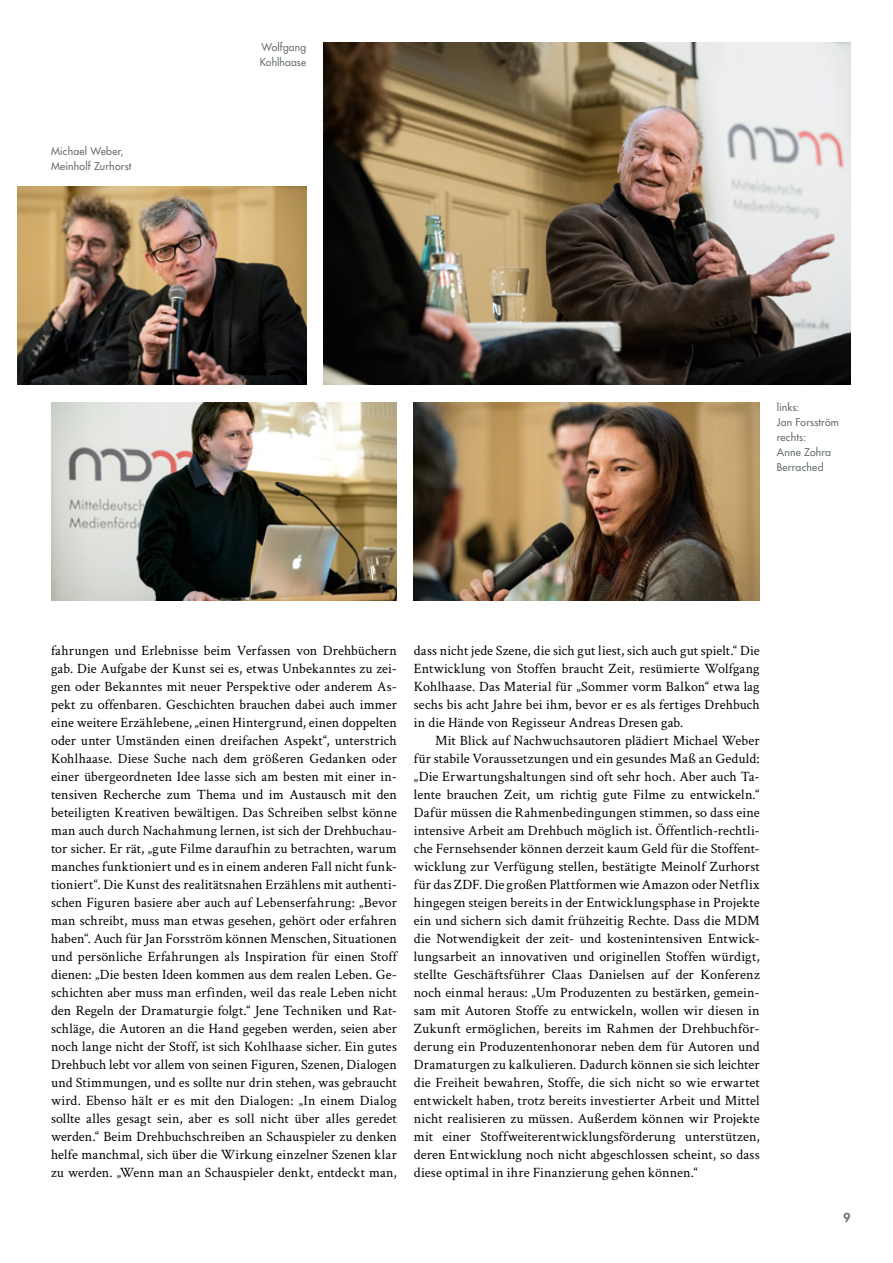
<style>
.page{position:relative;width:893px;height:1263px;background:#fff}
.page>*{position:absolute;margin:0;border:0;box-sizing:border-box;transform-origin:0 0}
.t1{font:14.25px/18px "Crimson Text";letter-spacing:.01em;color:#000;text-align:justify}
.t2{font:800 12px "Futura Std";color:#677169}
.t3{font:500 10.5px/15px "Futura Std";letter-spacing:.02em;color:#677169}
</style>
<div class="page">
<img style="left:323px;top:43px;width:527px;height:342px">
<img style="left:17px;top:187px;width:289px;height:198px">
<img style="left:414px;top:403px;width:346px;height:198px">
<img style="left:51px;top:403px;width:346px;height:198px">
<p class="t3" style="left:51px;top:143px;width:82px">Michael Weber,<br>Meinholf Zurhorst</p>
<p class="t3" style="left:260px;top:40px;width:48px">Wolfgang<br>Kohlhaase</p>
<p class="t3" style="left:777px;top:400px;width:64px">links:<br>Jan Forsström rechts:<br>Anne Zohra<br>Berrached</p>
<p class="t1" style="left:51px;top:640px;width:347px">fahrungen und Erlebnisse beim Verfassen von Drehbüchern gab. Die Aufgabe der Kunst sei es, etwas Unbekanntes zu zei&shy;gen oder Bekanntes mit neuer Perspektive oder anderem As&shy;pekt zu offenbaren. Geschichten brauchen dabei auch immer eine weitere Erzählebene, „einen Hintergrund, einen doppelten oder unter Umständen einen dreifachen Aspekt“, unterstrich Kohlhaase. Diese Suche nach dem größeren Gedanken oder einer übergeordneten Idee lasse sich am besten mit einer in&shy;tensiven Recherche zum Thema und im Austausch mit den beteiligten Kreativen bewältigen. Das Schreiben selbst könne man auch durch Nachahmung lernen, ist sich der Drehbuchau&shy;tor sicher. Er rät, „gute Filme daraufhin zu betrachten, warum manches funktioniert und es in einem anderen Fall nicht funk&shy;tioniert“. Die Kunst des realitätsnahen Erzählens mit authenti&shy;schen Figuren basiere aber auch auf Lebenserfahrung: „Bevor man schreibt, muss man etwas gesehen, gehört oder erfahren haben“. Auch für Jan Forsström können Menschen, Situationen und persönliche Erfahrungen als Inspiration für einen Stoff dienen: „Die besten Ideen kommen aus dem realen Leben. Ge&shy;schichten aber muss man erfinden, weil das reale Leben nicht den Regeln der Dramaturgie folgt.“ Jene Techniken und Rat&shy;schläge, die Autoren an die Hand gegeben werden, seien aber noch lange nicht der Stoff, ist sich Kohlhaase sicher. Ein gutes Drehbuch lebt vor allem von seinen Figuren, Szenen, Dialogen und Stimmungen, und es sollte nur drin stehen, was gebraucht wird. Ebenso hält er es mit den Dialogen: „In einem Dialog sollte alles gesagt sein, aber es soll nicht über alles geredet werden.“ Beim Drehbuchschreiben an Schauspieler zu denken helfe manchmal, sich über die Wirkung einzelner Szenen klar zu werden. „Wenn man an Schauspieler denkt, entdeckt man,</p>
<p class="t1" style="left:414px;top:640px;width:347px">dass nicht jede Szene, die sich gut liest, sich auch gut spielt.“ Die Entwicklung von Stoffen braucht Zeit, resümierte Wolfgang Kohlhaase. Das Material für „Sommer vorm Balkon“ etwa lag sechs bis acht Jahre bei ihm, bevor er es als fertiges Drehbuch in die Hände von Regisseur Andreas Dresen gab.</p>
<p class="t1" style="left:414px;top:730px;width:347px;text-indent:21px">Mit Blick auf Nachwuchsautoren plädiert Michael Weber für stabile Voraussetzungen und ein gesundes Maß an Geduld: „Die Erwartungshaltungen sind oft sehr hoch. Aber auch Ta&shy;lente brauchen Zeit, um richtig gute Filme zu entwickeln.“ Dafür müssen die Rahmenbedingungen stimmen, so dass eine intensive Arbeit am Drehbuch möglich ist. Öffentlich-rechtli&shy;che Fernsehsender können derzeit kaum Geld für die Stoffent&shy;wicklung zur Verfügung stellen, bestätigte Meinolf Zurhorst für das ZDF. Die großen Plattformen wie Amazon oder Netflix hingegen steigen bereits in der Entwicklungsphase in Projekte ein und sichern sich damit frühzeitig Rechte. Dass die MDM die Notwendigkeit der zeit- und kostenintensiven Entwick&shy;lungsarbeit an innovativen und originellen Stoffen würdigt, stellte Geschäftsführer Claas Danielsen auf der Konferenz noch einmal heraus: „Um Produzenten zu bestärken, gemein&shy;sam mit Autoren Stoffe zu entwickeln, wollen wir diesen in Zukunft ermöglichen, bereits im Rahmen der Drehbuchför&shy;derung ein Produzentenhonorar neben dem für Autoren und Dramaturgen zu kalkulieren. Dadurch können sie sich leichter die Freiheit bewahren, Stoffe, die sich nicht so wie erwartet entwickelt haben, trotz bereits investierter Arbeit und Mittel nicht realisieren zu müssen. Außerdem können wir Projekte mit einer Stoffweiterentwicklungsförderung unterstützen, deren Entwicklung noch nicht abgeschlossen scheint, so dass diese optimal in ihre Finanzierung gehen können.“</p>
<p class="t2" style="left:843px;top:1210px;width:8px">9</p>
</div>
